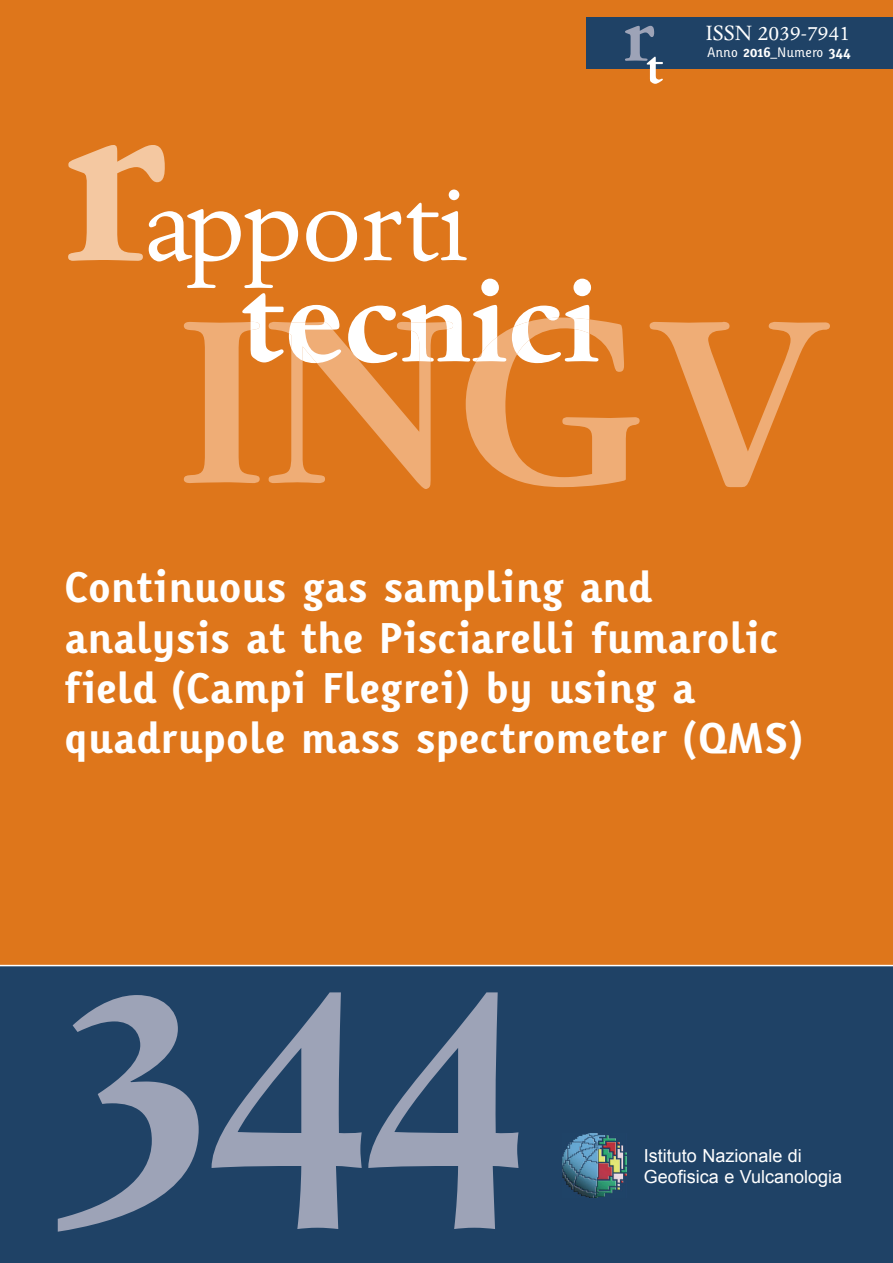
<style>
.page{position:relative;width:893px;height:1263px;background:#de761b}
.page>*{position:absolute;margin:0;border:0;box-sizing:border-box;transform-origin:0 0}
.t1{font:700 132px "Dante";color:#fff}
.t2{font:117px "Dante";color:#fff}
.t3{font:700 51.6px "Dante";color:#fff}
.t4{font:700 42px/50.4px "Karbid";letter-spacing:-.005em;color:#fff}
.t5{font:24px "Dante";color:#fff}
.t6{font:18px/21.6px "Arial";color:#fff}
.t7{font:13.5px "Karbid";color:#fff}
.s1{font-weight:700}
</style>
<div class="page">
<svg style="left:68px;top:145px;width:97px;height:116px"></svg>
<div style="left:587px;top:17px;width:306px;height:51px;background:#1f4266"></div>
<svg style="left:184px;top:319px;width:646px;height:170px"></svg>
<svg style="left:251px;top:318px;width:338px;height:45px"></svg>
<div style="left:0;top:965px;width:893px;height:298px;background:#1f4266"></div>
<hr style="left:0;top:965px;width:893px;height:1px;background:#fff">
<img style="left:562px;top:1133px;width:65px;height:65px">
<img style="left:58px;top:992px;width:460px;height:240px">
<img style="left:625px;top:26px;width:29px;height:35px">
<h2 class="t2" style="left:144px;top:182px;width:325px">apporti</h2>
<h1 class="t1" style="left:240px;top:273px;width:360px">tecnici</h1>
<p class="t3" style="left:646px;top:49px;width:19px">t</p>
<p class="t5" style="left:706px;top:24px;width:146px">ISSN 2039-7941</p>
<p class="t7" style="left:707px;top:47px;width:145px">Anno <span class="s1">2016</span>_Numero <span class="s1">344</span></p>
<p class="t4" style="left:64px;top:566px;width:741px">Continuous gas sampling and analysis at the Pisciarelli fumarolic field (Campi Flegrei) by using a quadrupole mass spectrometer (QMS)</p>
<p class="t6" style="left:644px;top:1145px;width:200px">Istituto Nazionale di<br>Geofisica e Vulcanologia</p>
</div>
